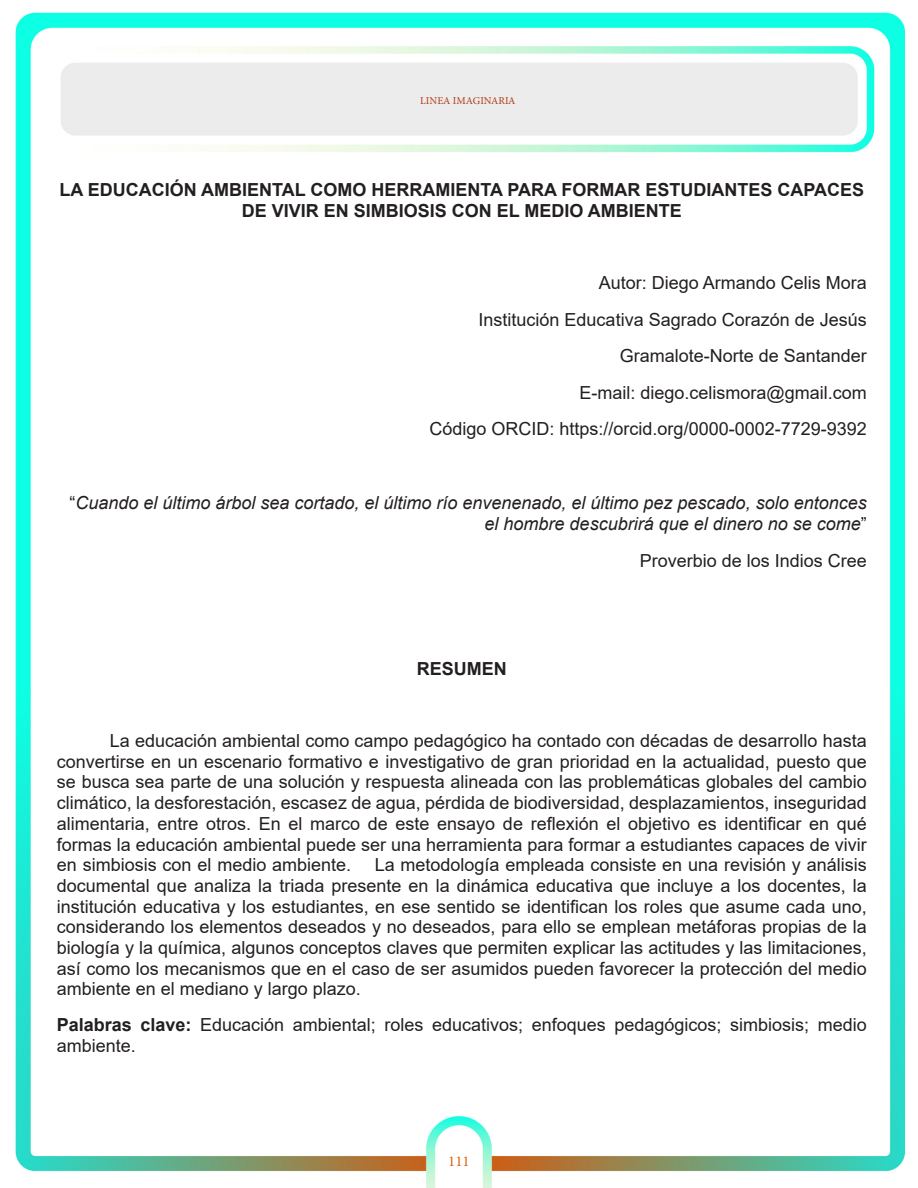
<style>
.page{position:relative;width:918px;height:1188px;background:#fff}
.page>*{position:absolute;margin:0;border:0;box-sizing:border-box;transform-origin:0 0}
.t1{font:18px/20.7px "Arial";color:#231f20;text-align:justify}
.t2{font:italic 18px/21.6px "Arial";color:#231f20;text-align:right}
.t3{font:700 18px/20.7px "Arial";color:#231f20;text-align:center}
.t4{font:15px "Minion Pro";color:#db6514}
.t5{font:10.5px "Minion Pro";color:#b13b17}
.s1{font-style:normal}
.s2{font-weight:700}
</style>
<div class="page">
<img style="left:15px;top:12px;width:891px;height:1176px">
<p class="t5" style="left:420px;top:93px;width:97px">LINEA IMAGINARIA</p>
<p class="t3" style="left:60px;top:179px;width:806px">LA EDUCACIÓN AMBIENTAL COMO HERRAMIENTA PARA FORMAR ESTUDIANTES CAPACES<br>DE VIVIR EN SIMBIOSIS CON EL MEDIO AMBIENTE</p>
<p class="t1" style="left:599px;top:272px;width:270px">Autor: Diego Armando Celis Mora</p>
<p class="t1" style="left:479px;top:309px;width:390px">Institución Educativa Sagrado Corazón de Jesús</p>
<p class="t1" style="left:620px;top:345px;width:249px">Gramalote-Norte de Santander</p>
<p class="t1" style="left:579px;top:382px;width:289px">E-mail: diego.celismora@gmail.com</p>
<p class="t1" style="left:430px;top:419px;width:439px">Código ORCID: https://orcid.org/0000-0002-7729-9392</p>
<p class="t2" style="left:69px;top:492px;width:799px"><span class="s1">“</span>Cuando el último árbol sea cortado, el último río envenenado, el último pez pescado, solo entonces el hombre descubrirá que el dinero no se come<span class="s1">”</span></p>
<p class="t1" style="left:640px;top:550px;width:229px">Proverbio de los Indios Cree</p>
<p class="t3" style="left:417px;top:658px;width:91px">RESUMEN</p>
<p class="t1" style="left:57px;top:730px;width:812px;text-indent:53px">La educación ambiental como campo pedagógico ha contado con décadas de desarrollo hasta convertirse en un escenario formativo e investigativo de gran prioridad en la actualidad, puesto que se busca sea parte de una solución y respuesta alineada con las problemáticas globales del cambio climático, la desforestación, escasez de agua, pérdida de biodiversidad, desplazamientos, inseguridad alimentaria, entre otros. En el marco de este ensayo de reflexión el objetivo es identificar en qué formas la educación ambiental puede ser una herramienta para formar a estudiantes capaces de vivir en simbiosis con el medio ambiente.</p>
<p class="t1" style="left:57px;top:854px;width:811px;text-indent:318px">La metodología empleada consiste en una revisión y análisis documental que analiza la triada presente en la dinámica educativa que incluye a los docentes, la institución educativa y los estudiantes, en ese sentido se identifican los roles que asume cada uno, considerando los elementos deseados y no deseados, para ello se emplean metáforas propias de la biología y la química, algunos conceptos claves que permiten explicar las actitudes y las limitaciones, así como los mecanismos que en el caso de ser asumidos pueden favorecer la protección del medio ambiente en el mediano y largo plazo.</p>
<p class="t1" style="left:57px;top:1014px;width:811px"><span class="s2">Palabras clave:</span> Educación ambiental; roles educativos; enfoques pedagógicos; simbiosis; medio ambiente.</p>
<p class="t4" style="left:448px;top:1151px;width:23px">111</p>
</div>
